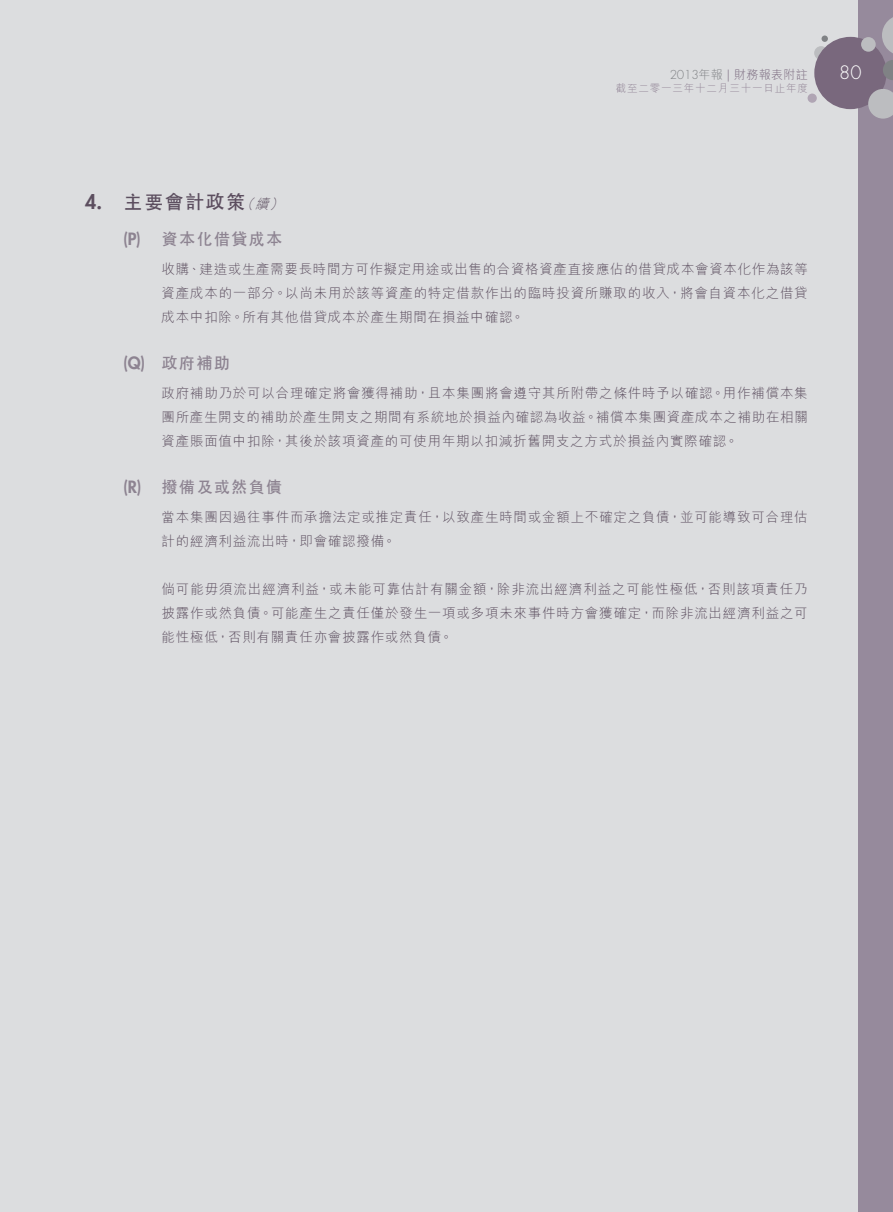
<style>
.page{position:relative;width:893px;height:1212px;background:#dcdddf}
.page>*{position:absolute;margin:0;border:0;box-sizing:border-box;transform-origin:0 0}
.Heading_1{font:700 19.5px "C Hei 2 HK";letter-spacing:.055em;color:#5c4e5f}
.Heading_1-2{font:800 19.5px "Futura Std";color:#5c4e5f}
.t1{font:300 18px "Futura Std";color:#fff}
.Heading_2{font:700 16.5px "C Hei 2 HK";letter-spacing:.055em;color:#8d8391}
.Heading_2-2{font:800 16.5px "Futura Std";color:#8d8391}
.Body_Text{font:300 13.5px/24px "M Hei HK";letter-spacing:.055em;color:#5c4e5f;text-align:justify}
.Heading_1-3{font:italic 300 13.5px "M Hei HK";color:#5c4e5f}
.t2{font:300 12px "M Hei HK";letter-spacing:.03em;color:#79687d}
.t3{font:300 10.5px "M Hei HK";letter-spacing:.08em;color:#918395}
.s1{font-family:"Futura Std";color:#808285}
.s2{color:#808285}
.s3{font-family:"Futura Std"}
</style>
<div class="page">
<div style="left:859px;top:0;width:34px;height:1212px;background:#968a9c"></div>
<div style="left:814px;top:46px;width:14px;height:14px;background:#bcbdc0;border-radius:50%"></div>
<div style="left:814px;top:37px;width:73px;height:72px;background:#79687d;border-radius:50%"></div>
<svg style="left:868px;top:89px;width:25px;height:30px"></svg>
<svg style="left:882px;top:17px;width:11px;height:63px"></svg>
<div style="left:821px;top:36px;width:7px;height:6px;background:#808285;border-radius:50%"></div>
<div style="left:861px;top:37px;width:15px;height:15px;background:#bcbdc0;border-radius:50%"></div>
<div style="left:808px;top:94px;width:9px;height:9px;background:#b0a5b4;border-radius:50%"></div>
<p class="t2" style="left:670px;top:68px;width:140px"><span class="s1">2013</span><span class="s2">年報</span> <span class="s3">|</span> 財務報表附註</p>
<p class="t3" style="left:616px;top:83px;width:194px">截至二零一三年十二月三十一日止年度</p>
<h2 class="t1" style="left:839px;top:61px;width:24px">80</h2>
<p class="Heading_1-2" style="left:85px;top:189px;width:18px">4.</p>
<p class="Heading_1" style="left:123px;top:192px;width:124px">主要會計政策</p>
<p class="Heading_1-3" style="left:255px;top:197px;width:19px">續</p>
<p class="Heading_1-3" style="left:240px;top:197px;width:19px">（</p>
<p class="Heading_1-3" style="left:269px;top:197px;width:19px">(</p>
<p class="Heading_2-2" style="left:123px;top:228px;width:19px">P( )</p>
<p class="Heading_2-2" style="left:123px;top:352px;width:23px">Q( )</p>
<p class="Heading_2-2" style="left:123px;top:476px;width:20px">R( )</p>
<p class="Heading_2" style="left:162px;top:230px;width:122px">資本化借貸成本</p>
<p class="Body_Text" style="left:162px;top:256px;width:648px">收購、建造或生產需要長時間方可作擬定用途或出售的合資格資產直接應佔的借貸成本會資本化作為該等資產成本的一部分。以尚未用於該等資產的特定借款作出的臨時投資所賺取的收入，將會自資本化之借貸成本中扣除。所有其他借貸成本於產生期間在損益中確認。</p>
<p class="Heading_2" style="left:162px;top:354px;width:70px">政府補助</p>
<p class="Body_Text" style="left:162px;top:381px;width:648px">政府補助乃於可以合理確定將會獲得補助，且本集團將會遵守其所附帶之條件時予以確認。用作補償本集團所產生開支的補助於產生開支之期間有系統地於損益內確認為收益。補償本集團資產成本之補助在相關資產賬面值中扣除，其後於該項資產的可使用年期以扣減折舊開支之方式於損益內實際確認。</p>
<p class="Heading_2" style="left:162px;top:478px;width:122px">撥備及或然負債</p>
<p class="Body_Text" style="left:162px;top:505px;width:648px">當本集團因過往事件而承擔法定或推定責任，以致產生時間或金額上不確定之負債，並可能導致可合理估計的經濟利益流出時，即會確認撥備。</p>
<p class="Body_Text" style="left:162px;top:577px;width:648px">倘可能毋須流出經濟利益，或未能可靠估計有關金額，除非流出經濟利益之可能性極低，否則該項責任乃披露作或然負債。可能產生之責任僅於發生一項或多項未來事件時方會獲確定，而除非流出經濟利益之可能性極低，否則有關責任亦會披露作或然負債。</p>
</div>
